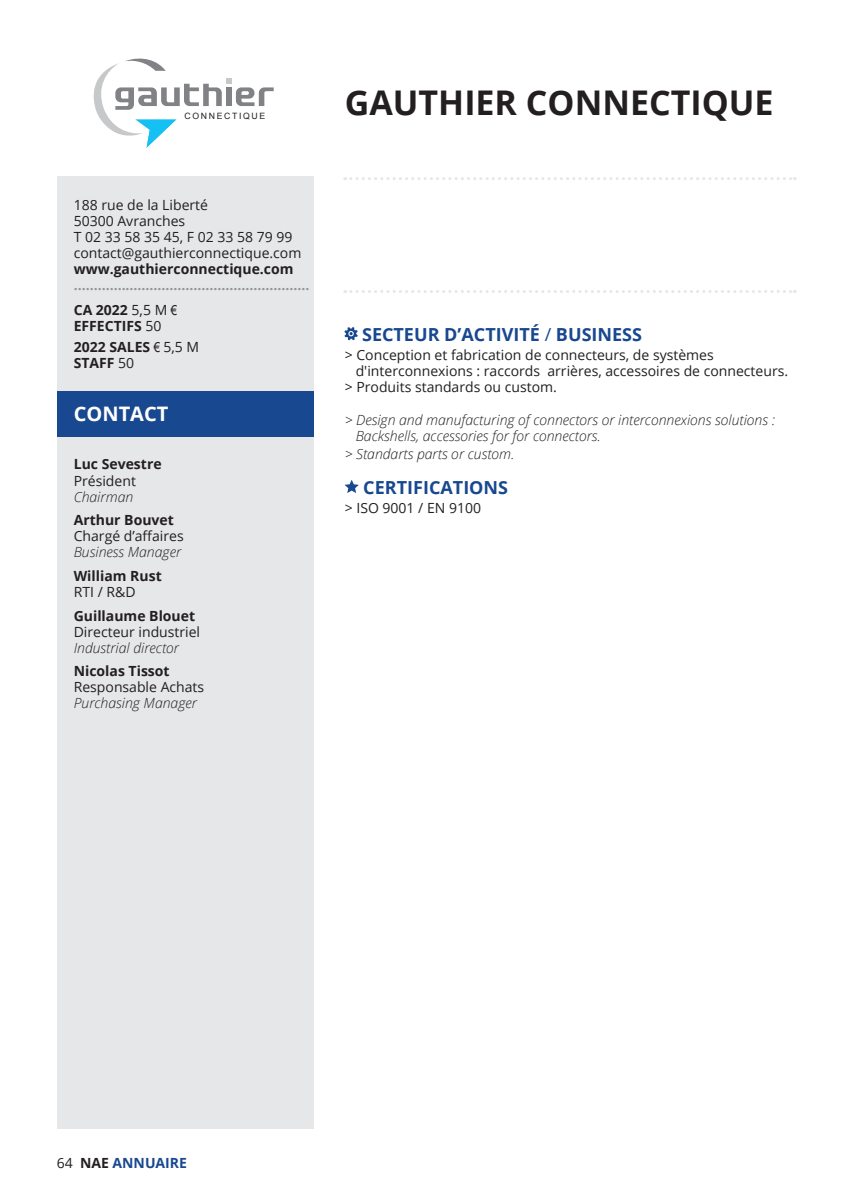
<style>
.page{position:relative;width:851px;height:1191px;background:#fff}
.page>*{position:absolute;margin:0;border:0;box-sizing:border-box;transform-origin:0 0}
.t1{font:700 34px "Open Sans";color:#231f20}
.t2{font:700 20px "Open Sans";color:#fff}
.t3{font:700 18px "Open Sans";color:#18488f}
.t4{font:14px/16px "Open Sans";color:#231f20}
.t5{font:italic 300 14px/16px "Open Sans";color:#231f20}
.t6{font:700 14px/21.6px "Open Sans";color:#231f20}
.t7{font:700 14px/24.6px "Open Sans";color:#939598}
.t8{font:700 14px "Open Sans";color:#18488f}
.t9{font:8.6px "Arial";letter-spacing:.19em;color:#231f20}
.s1{color:#231f20}
.s2{font-weight:400;color:#231f20}
.s3{font-family:"Arial Narrow";font-weight:400;color:#231f20}
.s4{font-weight:400}
.s5{font-family:"Arial Narrow";font-weight:400}
</style>
<div class="page">
<div style="left:57px;top:177px;width:256px;height:951px;background:#e6e7e9"></div>
<svg style="left:345px;top:177px;width:450px;height:3px"></svg>
<svg style="left:345px;top:327px;width:12px;height:13px"></svg>
<svg style="left:345px;top:480px;width:13px;height:13px"></svg>
<div style="left:57px;top:391px;width:256px;height:45px;background:#18488f"></div>
<svg style="left:93px;top:58px;width:180px;height:90px"></svg>
<svg style="left:345px;top:290px;width:450px;height:3px"></svg>
<p class="t9" style="left:184px;top:110px;width:82px">CONNECTIQUE</p>
<p class="t4" style="left:74px;top:196px;width:229px">188 rue de la Liberté<br>50300 Avranches<br>T 02 33 58 35 45, F 02 33 58 79 99 contact@gauthierconnectique.com</p>
<p class="t6" style="left:74px;top:258px;width:221px">www.gauthierconnectique.com</p>
<p class="t7" style="left:74px;top:272px;width:237px">...........................................................<br><span class="s1">CA 2022</span> <span class="s2">5,5 M</span> <span class="s3">€</span></p>
<p class="t6" style="left:74px;top:314px;width:127px">EFFECTIFS <span class="s4">50<br></span>2022 SALES <span class="s5">€</span> <span class="s4">5,5 M</span></p>
<p class="t6" style="left:74px;top:352px;width:62px">STAFF <span class="s4">50</span></p>
<h2 class="t2" style="left:74px;top:400px;width:96px">CONTACT</h2>
<p class="t6" style="left:74px;top:453px;width:89px">Luc Sevestre</p>
<p class="t4" style="left:74px;top:472px;width:64px">Président</p>
<p class="t5" style="left:74px;top:488px;width:61px">Chairman</p>
<p class="t6" style="left:74px;top:509px;width:102px">Arthur Bouvet</p>
<p class="t4" style="left:74px;top:528px;width:111px">Chargé d’affaires</p>
<p class="t5" style="left:74px;top:543px;width:109px">Business Manager</p>
<p class="t6" style="left:74px;top:564px;width:89px">William Rust</p>
<p class="t4" style="left:74px;top:583px;width:63px">RTI / R&amp;D</p>
<p class="t6" style="left:74px;top:604px;width:123px">Guillaume Blouet</p>
<p class="t4" style="left:74px;top:623px;width:128px">Directeur industriel</p>
<p class="t5" style="left:74px;top:639px;width:107px">Industrial director</p>
<p class="t6" style="left:74px;top:660px;width:97px">Nicolas Tissot</p>
<p class="t4" style="left:74px;top:679px;width:132px">Responsable Achats</p>
<p class="t5" style="left:74px;top:694px;width:125px">Purchasing Manager</p>
<h1 class="t1" style="left:345px;top:79px;width:430px">GAUTHIER CONNECTIQUE</h1>
<p class="t3" style="left:362px;top:322px;width:281px">SECTEUR D’ACTIVITÉ <span class="s4">/</span> BUSINESS</p>
<p class="t4" style="left:345px;top:346px;width:370px">&gt; Conception et fabrication de connecteurs, de systèmes</p>
<p class="t4" style="left:355px;top:362px;width:434px">d'interconnexions : raccords arrières, accessoires de connecteurs.</p>
<p class="t4" style="left:345px;top:378px;width:213px">&gt; Produits standards ou custom.</p>
<p class="t5" style="left:355px;top:412px;width:421px;text-indent:-11px">&gt; Design and manufacturing of connectors or interconnexions solutions :<br>Backshells, accessories for for connectors.</p>
<p class="t5" style="left:345px;top:445px;width:171px">&gt; Standarts parts or custom.</p>
<p class="t3" style="left:363px;top:475px;width:146px">CERTIFICATIONS</p>
<p class="t4" style="left:345px;top:499px;width:138px">&gt; ISO 9001 / EN 9100</p>
<p class="t8" style="left:57px;top:1152px;width:132px"><span class="s2">64</span> <span class="s1">NAE</span> ANNUAIRE</p>
</div>
